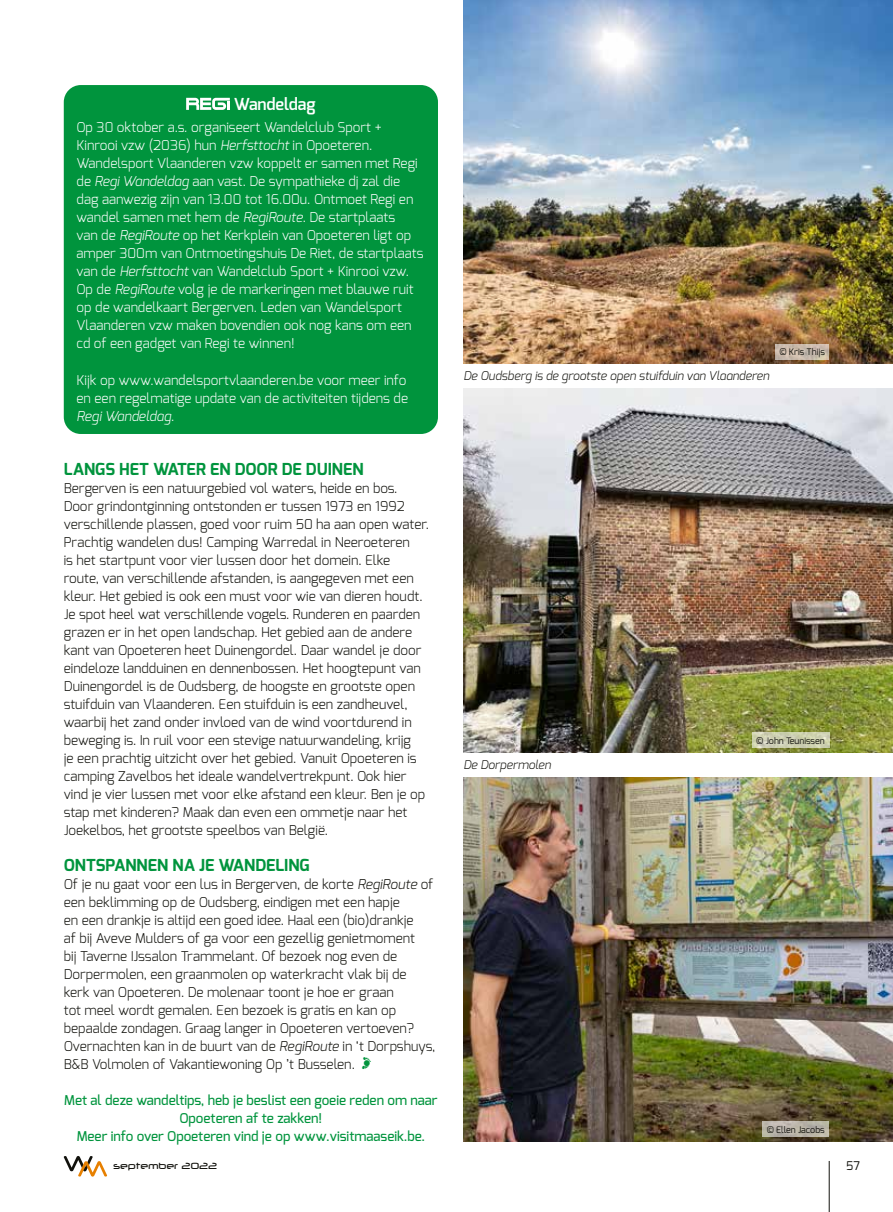
<style>
.page{position:relative;width:893px;height:1212px;background:#fff}
.page>*{position:absolute;margin:0;border:0;box-sizing:border-box;transform-origin:0 0}
.t1{font:700 16.5px "Exo";color:#00943d}
.t2{font:600 16.5px "Exo";color:#fff}
.t3{font:300 13.5px/18px "Exo";color:#12120d}
.t4{font:300 13.5px/18px "Exo";color:#fff}
.t5{font:500 13.5px/18px "Exo";color:#00943d;text-align:center}
.t6{font:italic 300 12px "Exo";color:#12120d}
.t7{font:12px "Exo";color:#12120d}
.t8{font:10.5px "Neuropol Wa Ma";letter-spacing:.04em;color:#12120d}
.t9{font:9px "Exo";color:#12120d}
.s1{font-style:italic}
.s2{font-family:"Marching";font-weight:400;font-size:12px;color:#00943d}
</style>
<div class="page">
<div style="left:64px;top:85px;width:374px;height:349px;background:#00943d;border-radius:17px"></div>
<svg style="left:186px;top:98px;width:44px;height:12px"></svg>
<img style="left:463px;top:389px;width:430px;height:363px">
<img style="left:463px;top:778px;width:430px;height:363px">
<svg style="left:752px;top:733px;width:77px;height:15px"></svg>
<svg style="left:762px;top:1122px;width:67px;height:15px"></svg>
<hr style="left:829px;top:1161px;width:1px;height:51px;background:#12120d">
<svg style="left:64px;top:1156px;width:43px;height:20px"></svg>
<img style="left:463px;top:0;width:430px;height:363px">
<svg style="left:775px;top:344px;width:54px;height:15px"></svg>
<p class="t2" style="left:234px;top:93px;width:83px">Wandeldag</p>
<p class="t4" style="left:77px;top:118px;width:349px">Op 30 oktober a.s. organiseert Wandelclub Sport + Kinrooi vzw (2036) hun <span class="s1">Herfsttocht</span> in Opoeteren.<br>Wandelsport Vlaanderen vzw koppelt er samen met Regi de <span class="s1">Regi Wandeldag</span> aan vast. De sympathieke dj zal die dag aanwezig zijn van 13.00 tot 16.00u. Ontmoet Regi en wandel samen met hem de <span class="s1">RegiRoute</span>. De startplaats<br>van de <span class="s1">RegiRoute</span> op het Kerkplein van Opoeteren ligt op amper 300m van Ontmoetingshuis De Riet, de startplaats van de <span class="s1">Herfsttocht</span> van Wandelclub Sport + Kinrooi vzw.<br>Op de <span class="s1">RegiRoute</span> volg je de markeringen met blauwe ruit op de wandelkaart Bergerven. Leden van Wandelsport Vlaanderen vzw maken bovendien ook nog kans om een cd of een gadget van Regi te winnen!</p>
<p class="t4" style="left:77px;top:371px;width:333px">Kijk op www.wandelsportvlaanderen.be voor meer info en een regelmatige update van de activiteiten tijdens de<br><span class="s1">Regi Wandeldag</span>.</p>
<p class="t6" style="left:463px;top:368px;width:307px">De Oudsberg is de grootste open stuifduin van Vlaanderen</p>
<p class="t9" style="left:779px;top:346px;width:47px">© Kris Thijs</p>
<p class="t1" style="left:64px;top:459px;width:301px">LANGS HET WATER EN DOOR DE DUINEN</p>
<p class="t3" style="left:64px;top:479px;width:367px">Bergerven is een natuurgebied vol waters, heide en bos.<br>Door grindontginning ontstonden er tussen 1973 en 1992 verschillende plassen, goed voor ruim 50 ha aan open water.<br>Prachtig wandelen dus! Camping Warredal in Neeroeteren<br>is het startpunt voor vier lussen door het domein. Elke route, van verschillende afstanden, is aangegeven met een kleur. Het gebied is ook een must voor wie van dieren houdt.<br>Je spot heel wat verschillende vogels. Runderen en paarden grazen er in het open landschap. Het gebied aan de andere kant van Opoeteren heet Duinengordel. Daar wandel je door eindeloze landduinen en dennenbossen. Het hoogtepunt van Duinengordel is de Oudsberg, de hoogste en grootste open stuifduin van Vlaanderen. Een stuifduin is een zandheuvel, waarbij het zand onder invloed van de wind voortdurend in beweging is. In ruil voor een stevige natuurwandeling, krijg<br>je een prachtig uitzicht over het gebied. Vanuit Opoeteren is camping Zavelbos het ideale wandelvertrekpunt. Ook hier vind je vier lussen met voor elke afstand een kleur. Ben je op stap met kinderen? Maak dan even een ommetje naar het Joekelbos, het grootste speelbos van België.</p>
<p class="t1" style="left:64px;top:855px;width:247px">ONTSPANNEN NA JE WANDELING</p>
<p class="t3" style="left:64px;top:875px;width:373px">Of je nu gaat voor een lus in Bergerven, de korte <span class="s1">RegiRoute</span> of een beklimming op de Oudsberg, eindigen met een hapje<br>en een drankje is altijd een goed idee. Haal een (bio)drankje<br>af bij Aveve Mulders of ga voor een gezellig genietmoment<br>bij Taverne IJssalon Trammelant. Of bezoek nog even de Dorpermolen, een graanmolen op waterkracht vlak bij de kerk van Opoeteren. De molenaar toont je hoe er graan<br>tot meel wordt gemalen. Een bezoek is gratis en kan op bepaalde zondagen. Graag langer in Opoeteren vertoeven?<br>Overnachten kan in de buurt van de <span class="s1">RegiRoute</span> in ‘t Dorpshuys, B&amp;B Volmolen of Vakantiewoning Op ’t Busselen. <span class="s2">C</span></p>
<p class="t5" style="left:64px;top:1091px;width:375px">Met al deze wandeltips, heb je beslist een goeie reden om naar<br>Opoeteren af te zakken!<br>Meer info over Opoeteren vind je op www.visitmaaseik.be.</p>
<p class="t6" style="left:463px;top:757px;width:89px">De Dorpermolen</p>
<p class="t9" style="left:756px;top:735px;width:70px">© John Teunissen</p>
<p class="t9" style="left:767px;top:1123px;width:60px">© Ellen Jacobs</p>
<p class="t8" style="left:114px;top:1160px;width:105px">september 2022</p>
<p class="t7" style="left:846px;top:1158px;width:15px">57</p>
</div>
